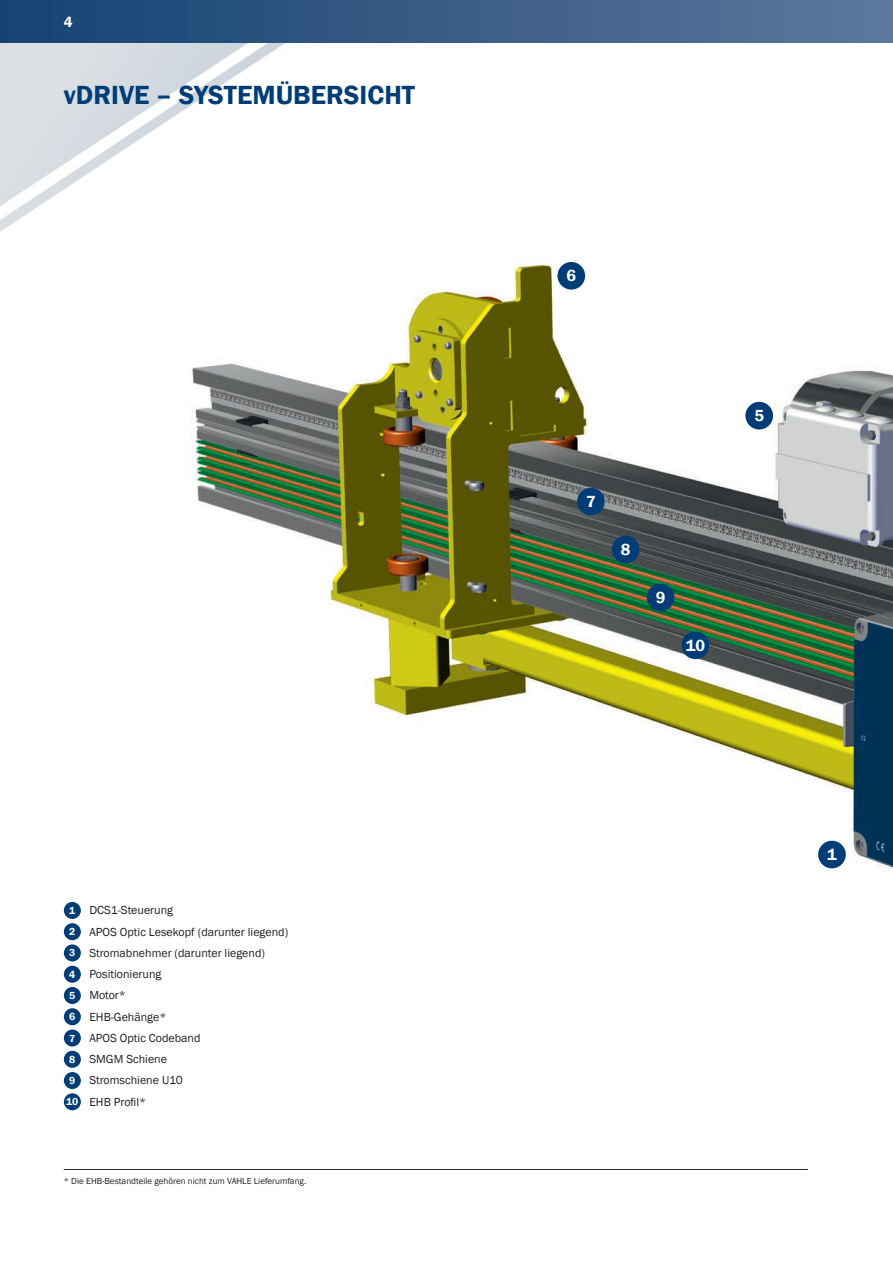
<style>
.page{position:relative;width:893px;height:1263px;background:#fff}
.page>*{position:absolute;margin:0;border:0;box-sizing:border-box;transform-origin:0 0}
.t1{font:600 27px "Franklin Gothic";color:#003d76}
.t2{font:600 16.5px "Franklin Gothic";color:#fff}
.t3{font:600 15px "Franklin Gothic";color:#fff}
.t4{font:12px/21.3px "Franklin Gothic";color:#231f20}
.t5{font:9px "Franklin Gothic";color:#231f20}
.s1{font-weight:600;font-size:10.5px;color:#fff}
</style>
<div class="page">
<svg style="left:0;top:43px;width:285px;height:172px"></svg>
<div style="left:0;top:0;width:893px;height:43px;background:linear-gradient(to right,#154272,#5d789c)"></div>
<hr style="left:64px;top:1169px;width:744px;height:1px;background:#231f20">
<img style="left:191px;top:263px;width:702px;height:606px">
<div style="left:818px;top:841px;width:28px;height:27px;background:#003d76;border-radius:50%"></div>
<div style="left:682px;top:631px;width:27px;height:28px;background:#003d76;border-radius:50%"></div>
<div style="left:647px;top:584px;width:27px;height:27px;background:#003d76;border-radius:50%"></div>
<div style="left:612px;top:536px;width:27px;height:27px;background:#003d76;border-radius:50%"></div>
<div style="left:577px;top:488px;width:28px;height:27px;background:#003d76;border-radius:50%"></div>
<div style="left:557px;top:262px;width:28px;height:28px;background:#003d76;border-radius:50%"></div>
<div style="left:745px;top:402px;width:28px;height:27px;background:#003d76;border-radius:50%"></div>
<div style="left:64px;top:902px;width:17px;height:17px;background:#003d76;border-radius:50%"></div>
<div style="left:64px;top:923px;width:17px;height:17px;background:#003d76;border-radius:50%"></div>
<div style="left:64px;top:944px;width:17px;height:17px;background:#003d76;border-radius:50%"></div>
<div style="left:64px;top:966px;width:17px;height:17px;background:#003d76;border-radius:50%"></div>
<div style="left:64px;top:987px;width:17px;height:17px;background:#003d76;border-radius:50%"></div>
<div style="left:64px;top:1008px;width:17px;height:17px;background:#003d76;border-radius:50%"></div>
<div style="left:64px;top:1029px;width:17px;height:17px;background:#003d76;border-radius:50%"></div>
<div style="left:64px;top:1051px;width:17px;height:17px;background:#003d76;border-radius:50%"></div>
<div style="left:64px;top:1072px;width:17px;height:17px;background:#003d76;border-radius:50%"></div>
<div style="left:64px;top:1093px;width:17px;height:17px;background:#003d76;border-radius:50%"></div>
<p class="t3" style="left:64px;top:12px;width:10px">4</p>
<h1 class="t1" style="left:64px;top:78px;width:353px">vDRIVE – SYSTEMÜBERSICHT</h1>
<p class="t4" style="left:66px;top:900px;width:223px"><span class="s1">1</span> DCS1-Steuerung<br><span class="s1">2</span> APOS Optic Lesekopf (darunter liegend)<br><span class="s1">3</span> Stromabnehmer (darunter liegend)<br><span class="s1">4</span> Positionierung<br><span class="s1">5</span> Motor*<br><span class="s1">6</span> EHB-Gehänge*<br><span class="s1">7</span> APOS Optic Codeband<br><span class="s1">8</span> SMGM Schiene<br><span class="s1">9</span> Stromschiene U10<br><span class="s1">10</span> EHB Profil*</p>
<p class="t5" style="left:64px;top:1176px;width:244px">* Die EHB-Bestandteile gehören nicht zum VAHLE Lieferumfang.</p>
<h2 class="t2" style="left:566px;top:266px;width:11px">6</h2>
<h2 class="t2" style="left:586px;top:491px;width:11px">7</h2>
<h2 class="t2" style="left:621px;top:539px;width:11px">8</h2>
<h2 class="t2" style="left:656px;top:587px;width:11px">9</h2>
<h2 class="t2" style="left:686px;top:635px;width:21px">10</h2>
<h2 class="t2" style="left:754px;top:405px;width:11px">5</h2>
<h2 class="t2" style="left:827px;top:844px;width:11px">1</h2>
</div>
